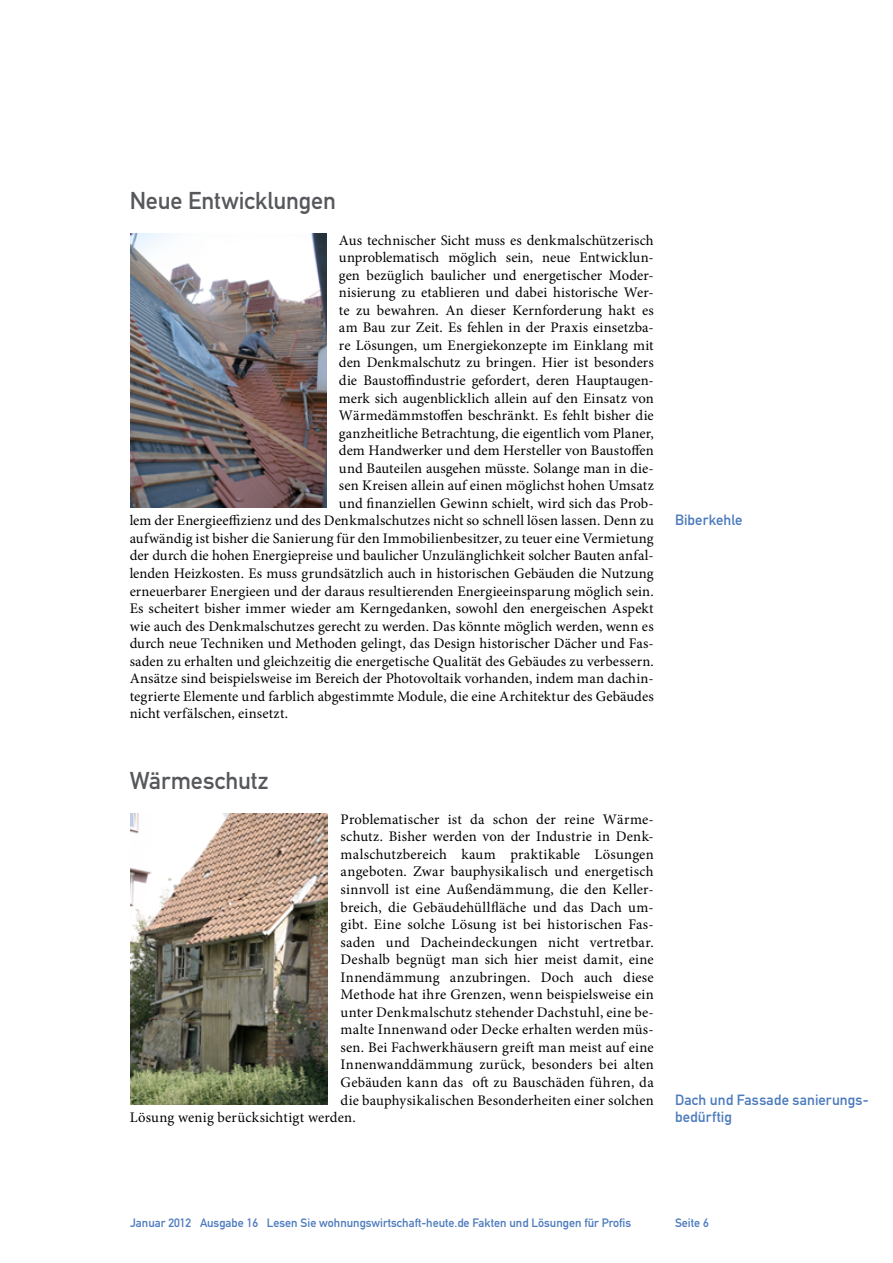
<style>
.page{position:relative;width:893px;height:1263px;background:#fff}
.page>*{position:absolute;margin:0;border:0;box-sizing:border-box;transform-origin:0 0}
.Überschrift_Grau{font:24px "DIN Mittelschrift";letter-spacing:-.005em;color:#56585c}
.Fließtext_erste_Zeil{font:14.7px "Minion Pro";letter-spacing:.01em;color:#000}
.Bildunterschrift{font:14.7px/17.5px "DIN Mittelschrift";letter-spacing:.005em;color:#4b7abd}
.t1{font:12px "DIN Mittelschrift";color:#4b7abd}
</style>
<div class="page">
<img style="left:130px;top:233px;width:196px;height:275px">
<img style="left:130px;top:813px;width:198px;height:291px">
<p class="Überschrift_Grau" style="left:130px;top:187px;width:208px">Neue Entwicklungen</p>
<p class="Fließtext_erste_Zeil" style="left:339px;top:230px;width:316px">Aus technischer Sicht muss es denkmalschützerisch</p>
<p class="Fließtext_erste_Zeil" style="left:339px;top:248px;width:316px">unproblematisch möglich sein, neue Entwicklun-</p>
<p class="Fließtext_erste_Zeil" style="left:339px;top:265px;width:316px">gen bezüglich baulicher und energetischer Moder-</p>
<p class="Fließtext_erste_Zeil" style="left:339px;top:283px;width:316px">nisierung zu etablieren und dabei historische Wer-</p>
<p class="Fließtext_erste_Zeil" style="left:339px;top:300px;width:316px">te zu bewahren. An dieser Kernforderung hakt es</p>
<p class="Fließtext_erste_Zeil" style="left:339px;top:318px;width:316px">am Bau zur Zeit. Es fehlen in der Praxis einsetzba-</p>
<p class="Fließtext_erste_Zeil" style="left:339px;top:335px;width:316px">re Lösungen, um Energiekonzepte im Einklang mit</p>
<p class="Fließtext_erste_Zeil" style="left:339px;top:353px;width:316px">den Denkmalschutz zu bringen. Hier ist besonders</p>
<p class="Fließtext_erste_Zeil" style="left:339px;top:370px;width:316px">die Baustoffindustrie gefordert, deren Hauptaugen-</p>
<p class="Fließtext_erste_Zeil" style="left:339px;top:388px;width:316px">merk sich augenblicklich allein auf den Einsatz von</p>
<p class="Fließtext_erste_Zeil" style="left:339px;top:405px;width:316px">Wärmedämmstoffen beschränkt. Es fehlt bisher die</p>
<p class="Fließtext_erste_Zeil" style="left:339px;top:423px;width:316px">ganzheitliche Betrachtung, die eigentlich vom Planer,</p>
<p class="Fließtext_erste_Zeil" style="left:339px;top:441px;width:316px">dem Handwerker und dem Hersteller von Baustoffen</p>
<p class="Fließtext_erste_Zeil" style="left:339px;top:458px;width:316px">und Bauteilen ausgehen müsste. Solange man in die-</p>
<p class="Fließtext_erste_Zeil" style="left:339px;top:476px;width:316px">sen Kreisen allein auf einen möglichst hohen Umsatz</p>
<p class="Fließtext_erste_Zeil" style="left:339px;top:493px;width:316px">und finanziellen Gewinn schielt, wird sich das Prob-</p>
<p class="Fließtext_erste_Zeil" style="left:130px;top:511px;width:526px">lem der Energieeffizienz und des Denkmalschutzes nicht so schnell lösen lassen. Denn zu</p>
<p class="Fließtext_erste_Zeil" style="left:130px;top:528px;width:526px">aufwändig ist bisher die Sanierung für den Immobilienbesitzer, zu teuer eine Vermietung</p>
<p class="Fließtext_erste_Zeil" style="left:130px;top:546px;width:526px">der durch die hohen Energiepreise und baulicher Unzulänglichkeit solcher Bauten anfal-</p>
<p class="Fließtext_erste_Zeil" style="left:130px;top:563px;width:526px">lenden Heizkosten. Es muss grundsätzlich auch in historischen Gebäuden die Nutzung</p>
<p class="Fließtext_erste_Zeil" style="left:130px;top:581px;width:526px">erneuerbarer Energieen und der daraus resultierenden Energieeinsparung möglich sein.</p>
<p class="Fließtext_erste_Zeil" style="left:130px;top:599px;width:525px">Es scheitert bisher immer wieder am Kerngedanken, sowohl den energeischen Aspekt</p>
<p class="Fließtext_erste_Zeil" style="left:130px;top:616px;width:526px">wie auch des Denkmalschutzes gerecht zu werden. Das könnte möglich werden, wenn es</p>
<p class="Fließtext_erste_Zeil" style="left:130px;top:634px;width:526px">durch neue Techniken und Methoden gelingt, das Design historischer Dächer und Fas-</p>
<p class="Fließtext_erste_Zeil" style="left:130px;top:651px;width:526px">saden zu erhalten und gleichzeitig die energetische Qualität des Gebäudes zu verbessern.</p>
<p class="Fließtext_erste_Zeil" style="left:130px;top:669px;width:526px">Ansätze sind beispielsweise im Bereich der Photovoltaik vorhanden, indem man dachin-</p>
<p class="Fließtext_erste_Zeil" style="left:130px;top:686px;width:526px">tegrierte Elemente und farblich abgestimmte Module, die eine Architektur des Gebäudes</p>
<p class="Fließtext_erste_Zeil" style="left:130px;top:704px;width:160px">nicht verfälschen, einsetzt.</p>
<p class="Überschrift_Grau" style="left:130px;top:766px;width:140px">Wärmeschutz</p>
<p class="Fließtext_erste_Zeil" style="left:341px;top:809px;width:315px">Problematischer ist da schon der reine Wärme-</p>
<p class="Fließtext_erste_Zeil" style="left:341px;top:827px;width:315px">schutz. Bisher werden von der Industrie in Denk-</p>
<p class="Fließtext_erste_Zeil" style="left:341px;top:844px;width:315px">malschutzbereich kaum praktikable Lösungen</p>
<p class="Fließtext_erste_Zeil" style="left:341px;top:862px;width:315px">angeboten. Zwar bauphysikalisch und energetisch</p>
<p class="Fließtext_erste_Zeil" style="left:341px;top:879px;width:315px">sinnvoll ist eine Außendämmung, die den Keller-</p>
<p class="Fließtext_erste_Zeil" style="left:341px;top:897px;width:315px">breich, die Gebäudehüllfläche und das Dach um-</p>
<p class="Fließtext_erste_Zeil" style="left:341px;top:914px;width:315px">gibt. Eine solche Lösung ist bei historischen Fas-</p>
<p class="Fließtext_erste_Zeil" style="left:341px;top:932px;width:315px">saden und Dacheindeckungen nicht vertretbar.</p>
<p class="Fließtext_erste_Zeil" style="left:341px;top:950px;width:315px">Deshalb begnügt man sich hier meist damit, eine</p>
<p class="Fließtext_erste_Zeil" style="left:341px;top:967px;width:315px">Innendämmung anzubringen. Doch auch diese</p>
<p class="Fließtext_erste_Zeil" style="left:341px;top:985px;width:315px">Methode hat ihre Grenzen, wenn beispielsweise ein</p>
<p class="Fließtext_erste_Zeil" style="left:341px;top:1002px;width:315px">unter Denkmalschutz stehender Dachstuhl, eine be-</p>
<p class="Fließtext_erste_Zeil" style="left:341px;top:1020px;width:315px">malte Innenwand oder Decke erhalten werden müs-</p>
<p class="Fließtext_erste_Zeil" style="left:341px;top:1037px;width:315px">sen. Bei Fachwerkhäusern greift man meist auf eine</p>
<p class="Fließtext_erste_Zeil" style="left:341px;top:1055px;width:315px">Innenwanddämmung zurück, besonders bei alten</p>
<p class="Fließtext_erste_Zeil" style="left:341px;top:1072px;width:315px">Gebäuden kann das oft zu Bauschäden führen, da</p>
<p class="Fließtext_erste_Zeil" style="left:341px;top:1090px;width:315px">die bauphysikalischen Besonderheiten einer solchen</p>
<p class="Fließtext_erste_Zeil" style="left:130px;top:1107px;width:228px">Lösung wenig berücksichtigt werden.</p>
<p class="Bildunterschrift" style="left:675px;top:511px;width:69px">Biberkehle</p>
<p class="Bildunterschrift" style="left:675px;top:1091px;width:195px">Dach und Fassade sanierungs&shy;bedürftig</p>
<p class="t1" style="left:130px;top:1216px;width:503px">Januar 2012 Ausgabe 16 Lesen Sie wohnungswirtschaft-heute.de Fakten und Lösungen für Profis</p>
<p class="t1" style="left:675px;top:1216px;width:35px">Seite 6</p>
</div>
